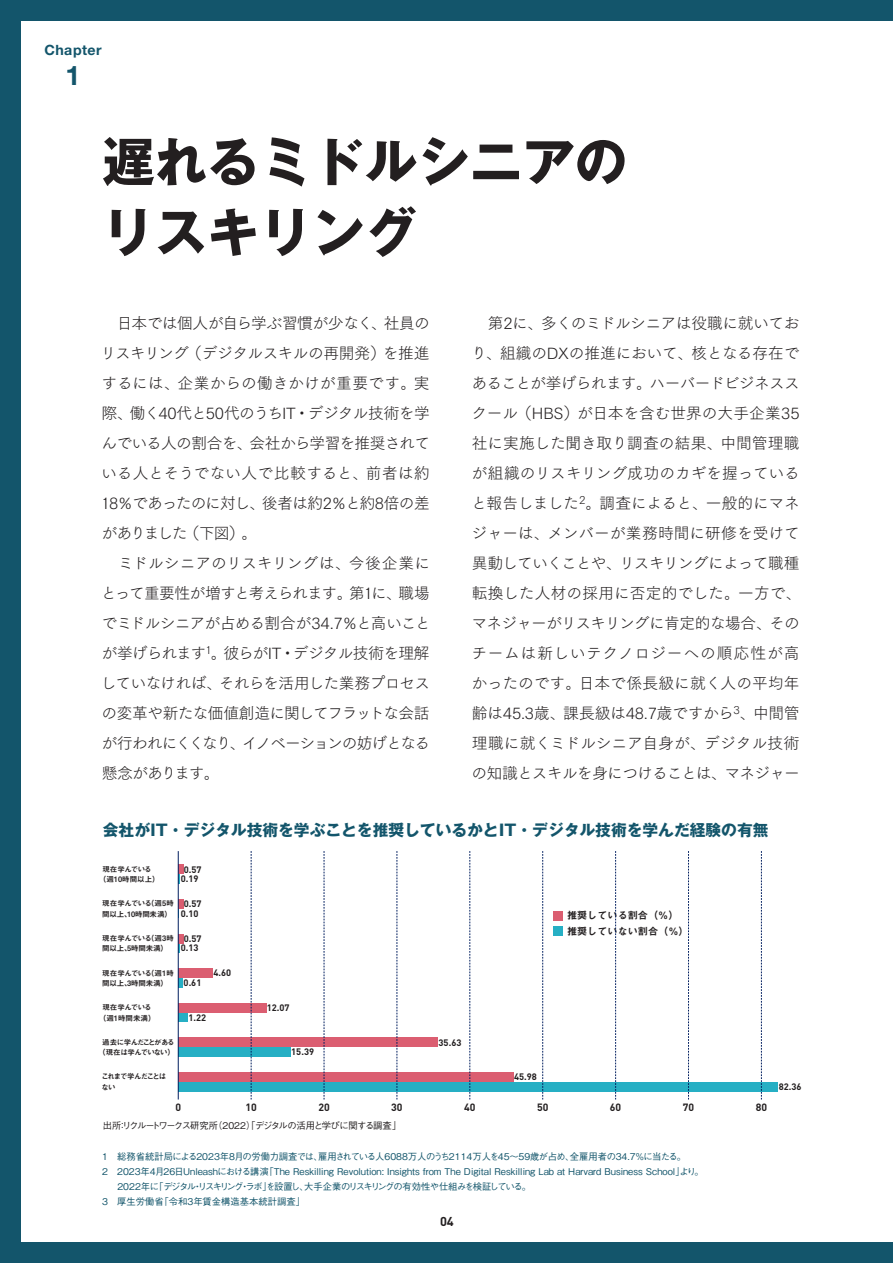
<style>
.page{position:relative;width:893px;height:1263px;background:#13556b}
.page>*{position:absolute;margin:0;border:0;box-sizing:border-box;transform-origin:0 0}
.t1{font:700 52.5px/70.5px "Gothic MB101 Pro";color:#231f20}
.t2{font:700 27px "Helvetica Neue";color:#13556b}
.t3{font:15.75px/30px "Tsuku Go Pro L";letter-spacing:-.03em;color:#231f20}
.t4{font:700 15.75px "Gothic MB101 Pro";color:#13556b}
.t5{font:700 14.1px "Helvetica Neue";letter-spacing:.035em;color:#13556b}
.t6{font:700 12.75px "DIN";color:#231f20}
.t7{font:700 10.5px "DIN";color:#231f20}
.t8{font:10.2px/15.6px "Midashi Go Pro MB31";color:#231f20}
.t9{font:500 9.3px "Gothic BBB Pro";color:#13556b}
.t10{font:500 9.3px "Gothic BBB Pro";letter-spacing:-.12em;color:#13556b}
.t11{font:700 9.3px/9.6px "DIN";color:#231f20;text-align:center}
.t12{font:500 9.3px "Gothic BBB Pro";letter-spacing:-.095em;color:#231f20}
.t13{font:7.5px/10.5px "Midashi Go Pro MB31";letter-spacing:-.04em;color:#231f20}
.t14{font:7.5px/10.5px "Midashi Go Pro MB31";color:#231f20;text-align:center}
.t15{font:7.5px "Midashi Go Pro MB31";letter-spacing:-.12em;color:#231f20}
.t16{font:7.5px "Midashi Go Pro MB31";letter-spacing:-.1em;color:#231f20}
.t17{font:7.5px "Midashi Go Pro MB31";letter-spacing:-.16em;color:#231f20}
.t18{font:7.5px "Midashi Go Pro MB31";letter-spacing:-.08em;color:#231f20}
.s1{font-family:"DIN";font-weight:700;font-size:9.3px}
</style>
<div class="page">
<div style="left:21px;top:21px;width:872px;height:1221px;background:#fff"></div>
<div style="left:178px;top:899px;width:5px;height:10px;background:#db5e71"></div>
<div style="left:178px;top:864px;width:5px;height:10px;background:#db5e71"></div>
<div style="left:178px;top:934px;width:5px;height:9px;background:#db5e71"></div>
<div style="left:178px;top:978px;width:5px;height:9px;background:#26afc4"></div>
<div style="left:178px;top:968px;width:35px;height:10px;background:#db5e71"></div>
<div style="left:178px;top:1012px;width:10px;height:10px;background:#26afc4"></div>
<div style="left:178px;top:1003px;width:88px;height:9px;background:#db5e71"></div>
<div style="left:178px;top:1047px;width:113px;height:10px;background:#26afc4"></div>
<div style="left:178px;top:1038px;width:260px;height:9px;background:#db5e71"></div>
<div style="left:178px;top:1082px;width:600px;height:9px;background:#26afc4"></div>
<div style="left:178px;top:1072px;width:336px;height:10px;background:#db5e71"></div>
<div style="left:553px;top:911px;width:10px;height:9px;background:#db5e71"></div>
<div style="left:553px;top:926px;width:10px;height:10px;background:#26afc4"></div>
<hr style="left:178px;top:851px;width:1px;height:248px;background:#011e5f">
<svg style="left:761px;top:851px;width:1px;height:248px"></svg>
<svg style="left:615px;top:851px;width:1px;height:248px"></svg>
<svg style="left:469px;top:851px;width:1px;height:248px"></svg>
<svg style="left:324px;top:851px;width:1px;height:248px"></svg>
<svg style="left:688px;top:851px;width:1px;height:248px"></svg>
<svg style="left:542px;top:851px;width:1px;height:248px"></svg>
<svg style="left:397px;top:851px;width:1px;height:248px"></svg>
<svg style="left:251px;top:851px;width:1px;height:248px"></svg>
<p class="t5" style="left:44px;top:41px;width:59px">Chapter</p>
<h2 class="t2" style="left:66px;top:59px;width:17px">1</h2>
<h1 class="t1" style="left:102px;top:120px;width:526px">遅れるミドルシニアのリスキリング</h1>
<p class="t3" style="left:101px;top:306px;width:331px">　日本では個人が自ら学ぶ習慣が少なく、社員のリスキリング（デジタルスキルの再開発）を推進するには、企業からの働きかけが重要です。実際、働く40代と50代のうちIT・デジタル技術を学んでいる人の割合を、会社から学習を推奨されている人とそうでない人で比較すると、前者は約<br>18％であったのに対し、後者は約2％と約8倍の差がありました（下図）。<br>　ミドルシニアのリスキリングは、今後企業にとって重要性が増すと考えられます。第1に、職場でミドルシニアが占める割合が34.7％と高いことが挙げられます<sup>1</sup>。彼らがIT・デジタル技術を理解していなければ、それらを活用した業務プロセスの変革や新たな価値創造に関してフラットな会話が行われにくくなり、イノベーションの妨げとなる懸念があります。</p>
<p class="t3" style="left:471px;top:306px;width:332px">　第2に、多くのミドルシニアは役職に就いており、組織のDXの推進において、核となる存在であることが挙げられます。ハーバードビジネススクール（HBS）が日本を含む世界の大手企業35社に実施した聞き取り調査の結果、中間管理職が組織のリスキリング成功のカギを握っていると報告しました<sup>2</sup>。調査によると、一般的にマネジャーは、メンバーが業務時間に研修を受けて異動していくことや、リスキリングによって職種転換した人材の採用に否定的でした。一方で、マネジャーがリスキリングに肯定的な場合、そのチームは新しいテクノロジーへの順応性が高かったのです。日本で係長級に就く人の平均年齢は45.3歳、課長級は48.7歳ですから<sup>3</sup>、中間管理職に就くミドルシニア自身が、デジタル技術の知識とスキルを身につけることは、マネジャー</p>
<p class="t4" style="left:103px;top:817px;width:667px">会社がIT・デジタル技術を学ぶことを推奨しているかとIT・デジタル技術を学んだ経験の有無</p>
<p class="t14" style="left:99px;top:863px;width:62px">現在学んでいる<br>（週10時間以上）</p>
<p class="t11" style="left:181px;top:864px;width:22px">0.57<br>0.19</p>
<p class="t13" style="left:102px;top:897px;width:101px">現在学んでいる（週5時 <span class="s1">0.57</span>間以上、10時間未満）</p>
<p class="t11" style="left:181px;top:908px;width:19px">0.10</p>
<p class="t13" style="left:102px;top:932px;width:101px">現在学んでいる（週3時 <span class="s1">0.57</span>間以上、5時間未満）</p>
<p class="t11" style="left:184px;top:977px;width:19px">0.61</p>
<p class="t11" style="left:181px;top:943px;width:19px">0.13</p>
<p class="t13" style="left:102px;top:966px;width:73px">現在学んでいる（週1時</p>
<p class="t11" style="left:214px;top:968px;width:19px">4.60</p>
<p class="t13" style="left:102px;top:977px;width:67px">間以上、3時間未満）</p>
<p class="t11" style="left:188px;top:1012px;width:19px">1.22</p>
<p class="t18" style="left:102px;top:1001px;width:51px">現在学んでいる</p>
<p class="t11" style="left:267px;top:1002px;width:24px">12.07</p>
<p class="t13" style="left:99px;top:1012px;width:58px">（週1時間未満）</p>
<p class="t15" style="left:102px;top:1036px;width:74px">過去に学んだことがある</p>
<p class="t11" style="left:439px;top:1037px;width:24px">35.63</p>
<p class="t16" style="left:98px;top:1046px;width:78px">（現在は学んでいない）</p>
<p class="t11" style="left:291px;top:1047px;width:24px">15.39</p>
<p class="t17" style="left:102px;top:1070px;width:66px">これまで学んだことは</p>
<p class="t11" style="left:514px;top:1072px;width:24px">45.98</p>
<p class="t13" style="left:102px;top:1081px;width:16px">ない</p>
<p class="t8" style="left:567px;top:906px;width:123px">推奨している割合（％）推奨していない割合（％）</p>
<p class="t7" style="left:175px;top:1100px;width:7px">0</p>
<p class="t7" style="left:245px;top:1100px;width:13px">10</p>
<p class="t7" style="left:318px;top:1100px;width:13px">20</p>
<p class="t7" style="left:391px;top:1100px;width:13px">30</p>
<p class="t7" style="left:464px;top:1100px;width:13px">40</p>
<p class="t7" style="left:537px;top:1100px;width:13px">50</p>
<p class="t7" style="left:610px;top:1100px;width:13px">60</p>
<p class="t7" style="left:683px;top:1100px;width:13px">70</p>
<p class="t7" style="left:756px;top:1100px;width:13px">80</p>
<p class="t12" style="left:103px;top:1118px;width:300px">出所：リクルートワークス研究所（2022）「デジタルの活用と学びに関する調査」</p>
<p class="t9" style="left:102px;top:1149px;width:586px">1　総務省統計局による2023年8月の労働力調査では、雇用されている人6088万人のうち2114万人を45～59歳が占め、全雇用者の34.7%に当たる。</p>
<p class="t9" style="left:102px;top:1164px;width:603px">2　2023年4月26日Unleashにおける講演「The Reskilling Revolution: Insights from The Digital Reskilling Lab at Harvard Business School」より。</p>
<p class="t10" style="left:105px;top:1179px;width:427px">　 2022年に「デジタル・リスキリング・ラボ」を設置し、大手企業のリスキリングの有効性や仕組みを検証している。</p>
<p class="t9" style="left:102px;top:1194px;width:205px">3　厚生労働省「令和3年賃金構造基本統計調査」</p>
<p class="t6" style="left:440px;top:1213px;width:15px">04</p>
<p class="t11" style="left:779px;top:1081px;width:24px">82.36</p>
</div>
